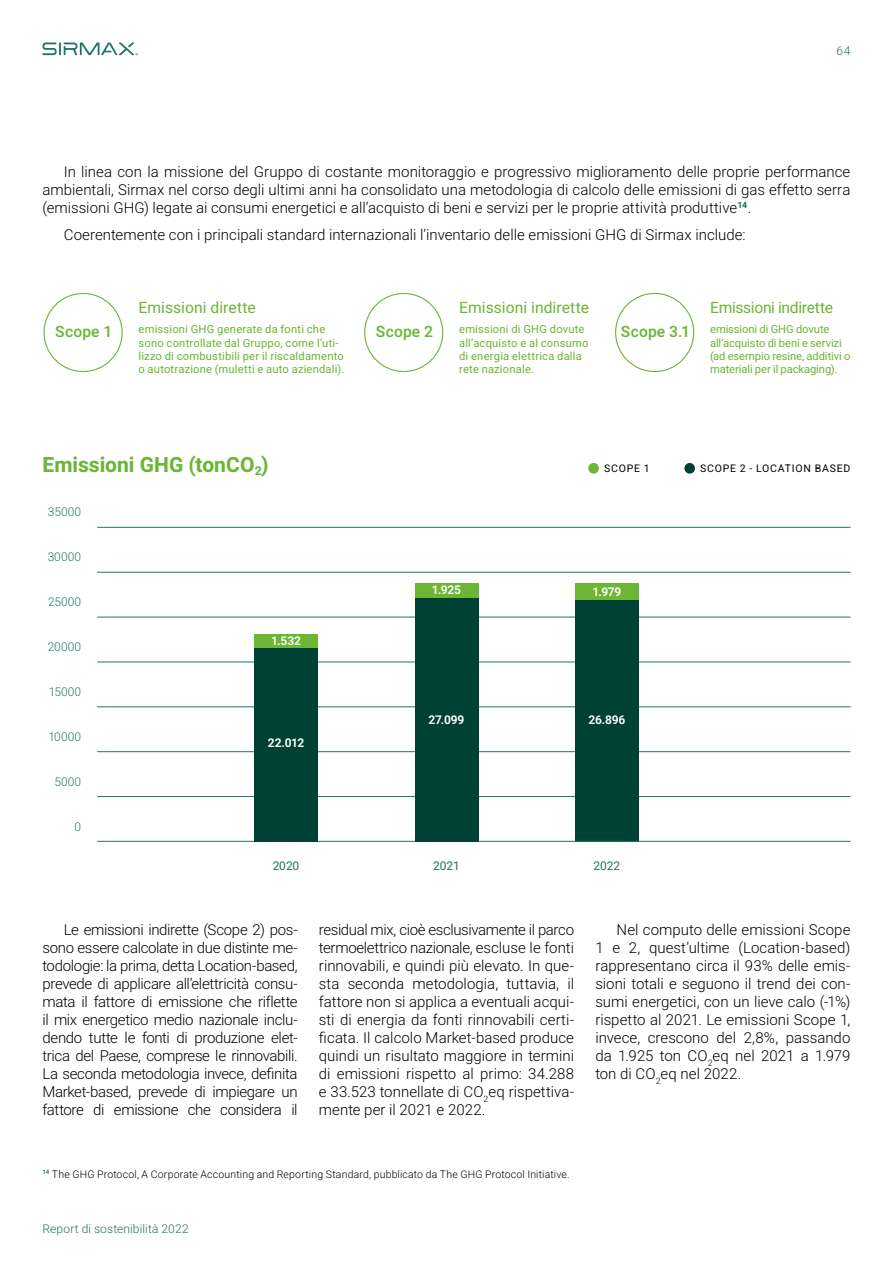
<style>
.page{position:relative;width:893px;height:1263px;background:#fff}
.page>*{position:absolute;margin:0;border:0;box-sizing:border-box;transform-origin:0 0}
.t1{font:21px "Heebo";color:#6cb535}
.t2{font:15.6px "Heebo";letter-spacing:.005em;color:#6cb535}
.t3{font:15.6px "Heebo";letter-spacing:-.02em;color:#6cb535}
.t4{font:300 15px/18px "Heebo";color:#000;text-align:justify}
.t5{font:300 12px "Heebo";letter-spacing:.01em;color:#1f7565}
.t6{font:600 12px "Heebo";letter-spacing:-.015em;color:#fff}
.t7{font:12px "Heebo";letter-spacing:-.01em;color:#1f7565}
.t8{font:11.1px/13.4px "Heebo";letter-spacing:.015em;color:#6cb535}
.t9{font:11.1px/13.4px "Heebo";letter-spacing:-.01em;color:#6cb535}
.t10{font:300 10.5px "Heebo";letter-spacing:.015em;color:#000}
.t11{font:10.5px "Heebo";letter-spacing:.075em;color:#000}
</style>
<div class="page">
<hr style="left:97px;top:706px;width:753px;height:1px;background:#1f7565">
<hr style="left:97px;top:796px;width:753px;height:1px;background:#1f7565">
<hr style="left:97px;top:662px;width:753px;height:1px;background:#1f7565">
<hr style="left:97px;top:617px;width:753px;height:1px;background:#1f7565">
<hr style="left:97px;top:751px;width:753px;height:1px;background:#1f7565">
<hr style="left:97px;top:572px;width:753px;height:1px;background:#1f7565">
<hr style="left:97px;top:527px;width:753px;height:1px;background:#1f7565">
<div style="left:575px;top:600px;width:64px;height:242px;background:#004136"></div>
<div style="left:575px;top:584px;width:64px;height:16px;background:#6cb535"></div>
<div style="left:684px;top:463px;width:11px;height:11px;background:#004136;border-radius:50%"></div>
<div style="left:588px;top:463px;width:11px;height:11px;background:#6cb535;border-radius:50%"></div>
<hr style="left:97px;top:841px;width:753px;height:1px;background:#1f7565">
<div style="left:44px;top:293px;width:79px;height:79px;border:1px solid #6cb535;border-radius:50%"></div>
<div style="left:364px;top:293px;width:79px;height:79px;border:1px solid #6cb535;border-radius:50%"></div>
<div style="left:615px;top:293px;width:79px;height:79px;border:1px solid #6cb535;border-radius:50%"></div>
<div style="left:415px;top:597px;width:63px;height:245px;background:#004136"></div>
<div style="left:254px;top:647px;width:64px;height:195px;background:#004136"></div>
<div style="left:415px;top:583px;width:63px;height:14px;background:#6cb535"></div>
<div style="left:254px;top:634px;width:64px;height:13px;background:#6cb535"></div>
<svg style="left:43px;top:43px;width:95px;height:12px"></svg>
<p class="t5" style="left:837px;top:42px;width:15px">64</p>
<p class="t4" style="left:43px;top:163px;width:809px;text-indent:21px">In linea con la missione del Gruppo di costante monitoraggio e progressivo miglioramento delle proprie performance ambientali, Sirmax nel corso degli ultimi anni ha consolidato una metodologia di calcolo delle emissioni di gas effetto serra (emissioni GHG) legate ai consumi energetici e all’acquisto di beni e servizi per le proprie attività produttive<sup>14</sup>.</p>
<p class="t4" style="left:64px;top:225px;width:683px">Coerentemente con i principali standard internazionali l’inventario delle emissioni GHG di Sirmax include:</p>
<p class="t2" style="left:55px;top:321px;width:59px">Scope 1</p>
<p class="t2" style="left:138px;top:297px;width:119px">Emissioni dirette</p>
<p class="t8" style="left:138px;top:323px;width:207px">emissioni GHG generate da fonti che sono controllate dal Gruppo, come l’uti&shy;lizzo di combustibili per il riscaldamento o autotrazione (muletti e auto aziendali).</p>
<h1 class="t1" style="left:43px;top:450px;width:228px">Emissioni GHG (tonCO<sub>2</sub>)</h1>
<p class="t5" style="left:48px;top:504px;width:35px">35000</p>
<p class="t5" style="left:48px;top:549px;width:35px">30000</p>
<p class="t5" style="left:48px;top:594px;width:35px">25000</p>
<p class="t5" style="left:48px;top:639px;width:35px">20000</p>
<p class="t5" style="left:49px;top:684px;width:34px">15000</p>
<p class="t5" style="left:48px;top:729px;width:34px">10000</p>
<p class="t5" style="left:54px;top:773px;width:28px">5000</p>
<p class="t5" style="left:75px;top:818px;width:8px">0</p>
<p class="t6" style="left:271px;top:632px;width:31px">1.532</p>
<p class="t6" style="left:268px;top:734px;width:38px">22.012</p>
<p class="t2" style="left:459px;top:297px;width:132px">Emissioni indirette</p>
<p class="t8" style="left:459px;top:323px;width:131px">emissioni di GHG dovute all’acquisto e al consumo di energia elettrica dalla rete nazionale.</p>
<p class="t2" style="left:376px;top:321px;width:59px">Scope 2</p>
<p class="t2" style="left:621px;top:321px;width:71px">Scope 3.1</p>
<p class="t3" style="left:710px;top:297px;width:124px">Emissioni indirette</p>
<p class="t9" style="left:710px;top:323px;width:142px">emissioni di GHG dovute all’acquisto di beni e servizi (ad esempio resine, additivi o materiali per il packaging).</p>
<p class="t6" style="left:432px;top:581px;width:31px">1.925</p>
<p class="t6" style="left:429px;top:711px;width:37px">27.099</p>
<p class="t11" style="left:604px;top:461px;width:47px">SCOPE 1</p>
<p class="t11" style="left:700px;top:461px;width:152px">SCOPE 2 - LOCATION BASED</p>
<p class="t6" style="left:592px;top:584px;width:31px">1.979</p>
<p class="t6" style="left:588px;top:711px;width:38px">26.896</p>
<p class="t7" style="left:273px;top:857px;width:28px">2020</p>
<p class="t7" style="left:433px;top:857px;width:28px">2021</p>
<p class="t7" style="left:593px;top:857px;width:28px">2022</p>
<p class="t4" style="left:43px;top:920px;width:257px;text-indent:21px">Le emissioni indirette (Scope 2) pos&shy;sono essere calcolate in due distinte me&shy;todologie: la prima, detta Location-based, prevede di applicare all’elettricità consu&shy;mata il fattore di emissione che riflette il mix energetico medio nazionale inclu&shy;dendo tutte le fonti di produzione elet&shy;trica del Paese, comprese le rinnovabili.<br>La seconda metodologia invece, definita Market-based, prevede di impiegare un fattore di emissione che considera il</p>
<p class="t4" style="left:319px;top:920px;width:257px">residual mix, cioè esclusivamente il parco termoelettrico nazionale, escluse le fonti rinnovabili, e quindi più elevato. In que&shy;sta seconda metodologia, tuttavia, il fattore non si applica a eventuali acqui&shy;sti di energia da fonti rinnovabili certi&shy;ficata. Il calcolo Market-based produce quindi un risultato maggiore in termini di emissioni rispetto al primo: 34.288 e 33.523 tonnellate di CO<sub>2</sub>eq rispettiva&shy;mente per il 2021 e 2022.</p>
<p class="t4" style="left:595px;top:920px;width:257px;text-indent:21px">Nel computo delle emissioni Scope 1 e 2, quest’ultime (Location-based) rappresentano circa il 93% delle emis&shy;sioni totali e seguono il trend dei con&shy;sumi energetici, con un lieve calo (-1%) rispetto al 2021. Le emissioni Scope 1, invece, crescono del 2,8%, passando da 1.925 ton CO<sub>2</sub>eq nel 2021 a 1.979 ton di CO<sub>2</sub>eq nel 2022.</p>
<p class="t10" style="left:43px;top:1167px;width:529px"><sup>14</sup> The GHG Protocol, A Corporate Accounting and Reporting Standard, pubblicato da The GHG Protocol Initiative.</p>
<p class="t5" style="left:43px;top:1220px;width:148px">Report di sostenibilità 2022</p>
</div>
